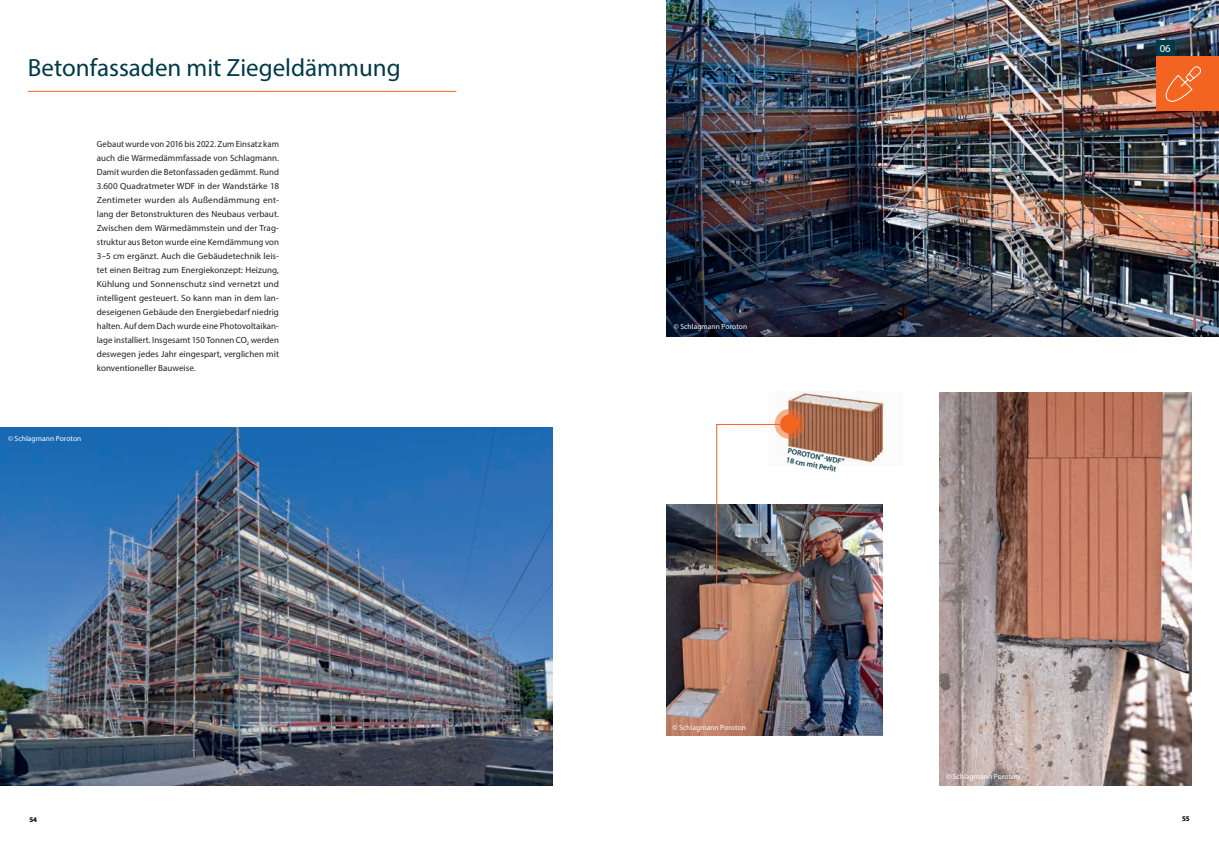
<style>
.page{position:relative;width:1219px;height:842px;background:#fff}
.page>*{position:absolute;margin:0;border:0;box-sizing:border-box;transform-origin:0 0}
.t1{font:25px "Myriad Pro";color:#003a49}
.t2{font:10.7px "Myriad Pro";color:#fff}
.t3{font:9px/14px "Myriad Pro";letter-spacing:.005em;color:#231f20;text-align:justify}
.t4{font:600 7.6px/9.1px "Myriad Pro";color:#003a49}
.t5{font:7.5px "Myriad Pro";letter-spacing:.01em;color:#fff}
.t6{font:600 7px "Myriad Pro";color:#231f20}
</style>
<div class="page">
<img style="left:0;top:427px;width:553px;height:358px">
<hr style="left:28px;top:91px;width:428px;height:1px;background:#f36421">
<img style="left:666px;top:0;width:553px;height:336px">
<img style="left:940px;top:392px;width:252px;height:393px">
<img style="left:667px;top:504px;width:216px;height:231px">
<div style="left:1156px;top:41px;width:18px;height:36px;background:#003a49"></div>
<div style="left:1156px;top:56px;width:63px;height:55px;background:#f36421"></div>
<hr style="left:716px;top:424px;width:1px;height:161px;background:#f36421">
<img style="left:769px;top:392px;width:115px;height:72px">
<svg style="left:775px;top:409px;width:30px;height:30px"></svg>
<hr style="left:716px;top:424px;width:74px;height:1px;background:#f36421">
<svg style="left:1165px;top:66px;width:36px;height:36px"></svg>
<h1 class="t1" style="left:28px;top:52px;width:374px">Betonfassaden mit Ziegeldämmung</h1>
<p class="t3" style="left:97px;top:137px;width:184px">Gebaut wurde von 2016 bis 2022. Zum Einsatz kam auch die Wärmedämmfassade von Schlagmann.<br>Damit wurden die Betonfassaden gedämmt. Rund 3.600 Quadratmeter WDF in der Wandstärke 18<br>Zentimeter wurden als Außendämmung ent&shy;lang der Betonstrukturen des Neubaus verbaut.<br>Zwischen dem Wärmedämmstein und der Trag&shy;struktur aus Beton wurde eine Kerndämmung von 3–5 cm ergänzt. Auch die Gebäudetechnik leis&shy;tet einen Beitrag zum Energiekonzept: Heizung, Kühlung und Sonnenschutz sind vernetzt und intelligent gesteuert. So kann man in dem lan&shy;deseigenen Gebäude den Energiebedarf niedrig halten. Auf dem Dach wurde eine Photovoltaikan&shy;lage installiert. Insgesamt 150 Tonnen CO<sub>2</sub> werden deswegen jedes Jahr eingespart, verglichen mit konventioneller Bauweise.</p>
<p class="t5" style="left:8px;top:434px;width:75px">© Schlagmann Poroton</p>
<p class="t5" style="left:674px;top:322px;width:75px">© Schlagmann Poroton</p>
<p class="t4" style="left:789px;top:446px;width:59px;rotate:11deg">POROTON®-WDF®<br>18 cm mit Perlit</p>
<p class="t5" style="left:672px;top:722px;width:75px">© Schlagmann Poroton</p>
<p class="t5" style="left:946px;top:772px;width:75px">© Schlagmann Poroton</p>
<p class="t2" style="left:1160px;top:42px;width:12px">06</p>
<p class="t6" style="left:29px;top:815px;width:9px">54</p>
<p class="t6" style="left:1182px;top:814px;width:9px">55</p>
</div>
